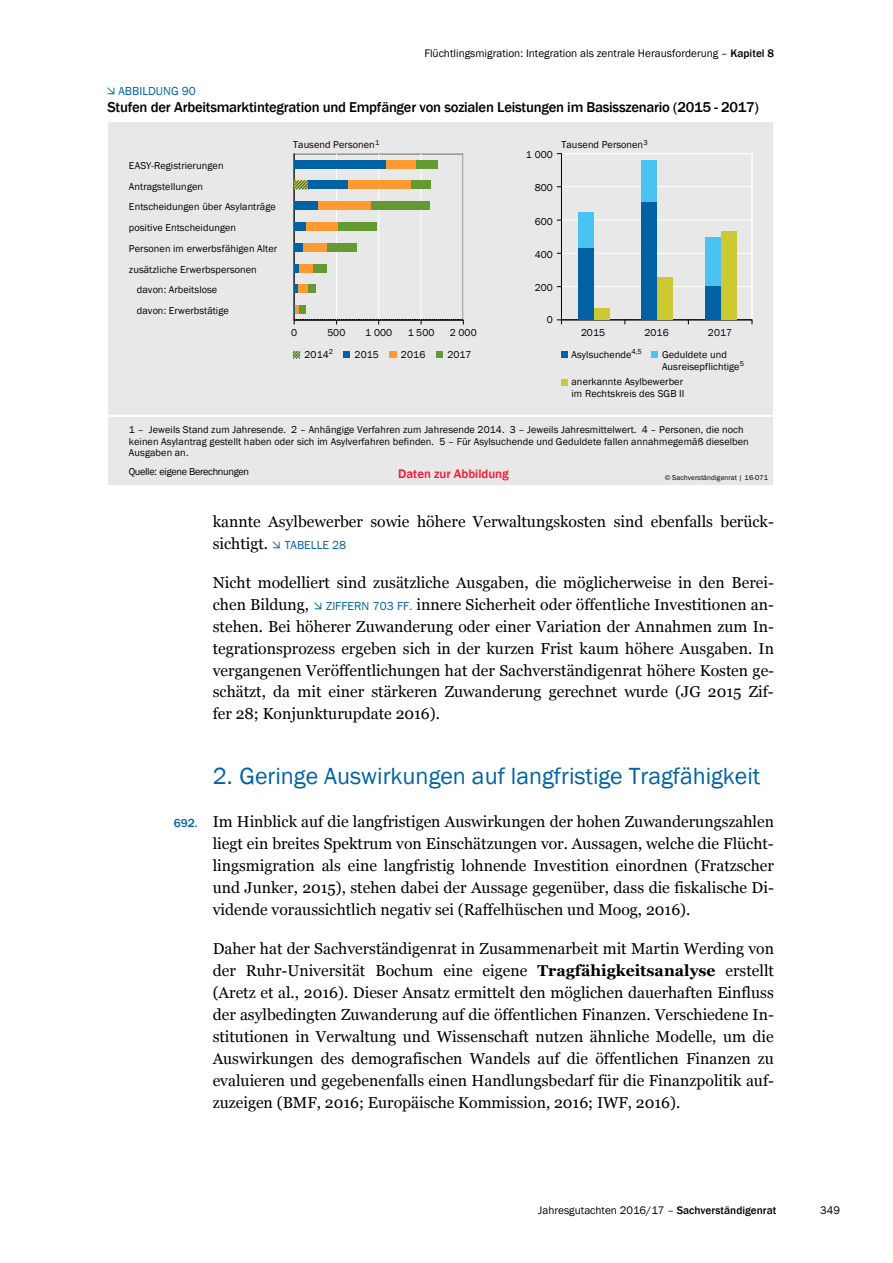
<style>
.page{position:relative;width:893px;height:1263px;background:#fff}
.page>*{position:absolute;margin:0;border:0;box-sizing:border-box;transform-origin:0 0}
.t1{font:24px "Franklin Gothic";color:#0062a3}
.t2{font:15.75px/21.9px "Georgia";color:#000;text-align:justify}
.t3{font:500 14.7px "Franklin Gothic";letter-spacing:-.02em;color:#000}
.t4{font:500 12.75px "Franklin Gothic";color:#ff0f2d}
.t5{font:12px "Franklin Gothic";color:#0062a3}
.t6{font:11.25px "Franklin Gothic";color:#000}
.t7{font:10.2px/11.6px "Franklin Gothic";letter-spacing:.005em;color:#000}
.t8{font:10.2px "Franklin Gothic";letter-spacing:-.03em;color:#000}
.t9{font:7.35px "Franklin Gothic";letter-spacing:.005em;color:#000}
.s1{font-weight:500}
.s2{color:#0062a3}
.s3{font-family:"Franklin Gothic";font-size:12px;color:#0062a3}
.s4{font-family:"Franklin Gothic";font-weight:500;font-size:12px;color:#0062a3}
.s5{font-weight:700}
</style>
<div class="page">
<div style="left:108px;top:122px;width:664px;height:362px;background:#e8e8e8"></div>
<hr style="left:336px;top:154px;width:1px;height:166px;background:#fff">
<hr style="left:378px;top:154px;width:1px;height:166px;background:#fff">
<hr style="left:421px;top:154px;width:1px;height:166px;background:#fff">
<hr style="left:463px;top:154px;width:1px;height:166px;background:#fff">
<svg style="left:294px;top:320px;width:170px;height:4px"></svg>
<hr style="left:294px;top:153px;width:169px;height:1px;background:#fff">
<hr style="left:294px;top:154px;width:1px;height:166px;background:#000">
<div style="left:294px;top:160px;width:92px;height:8px;background:#0061a3"></div>
<div style="left:386px;top:160px;width:30px;height:8px;background:#ff9a33"></div>
<div style="left:416px;top:160px;width:21px;height:8px;background:#659a33"></div>
<svg style="left:294px;top:180px;width:15px;height:10px"></svg>
<div style="left:309px;top:181px;width:40px;height:8px;background:#0061a3"></div>
<div style="left:349px;top:181px;width:63px;height:8px;background:#ff9a33"></div>
<div style="left:412px;top:181px;width:19px;height:8px;background:#659a33"></div>
<div style="left:294px;top:202px;width:24px;height:8px;background:#0061a3"></div>
<div style="left:318px;top:202px;width:53px;height:8px;background:#ff9a33"></div>
<div style="left:371px;top:202px;width:58px;height:8px;background:#659a33"></div>
<div style="left:294px;top:222px;width:12px;height:9px;background:#0061a3"></div>
<div style="left:306px;top:222px;width:32px;height:9px;background:#ff9a33"></div>
<div style="left:338px;top:222px;width:38px;height:9px;background:#659a33"></div>
<div style="left:294px;top:243px;width:9px;height:8px;background:#0061a3"></div>
<div style="left:303px;top:243px;width:25px;height:8px;background:#ff9a33"></div>
<div style="left:328px;top:243px;width:29px;height:8px;background:#659a33"></div>
<div style="left:294px;top:264px;width:5px;height:8px;background:#0061a3"></div>
<div style="left:299px;top:264px;width:14px;height:8px;background:#ff9a33"></div>
<div style="left:313px;top:264px;width:13px;height:8px;background:#659a33"></div>
<svg style="left:294px;top:285px;width:4px;height:8px"></svg>
<div style="left:298px;top:285px;width:10px;height:8px;background:#ff9a33"></div>
<div style="left:308px;top:285px;width:7px;height:8px;background:#659a33"></div>
<svg style="left:294px;top:306px;width:5px;height:8px"></svg>
<div style="left:299px;top:306px;width:6px;height:8px;background:#659a33"></div>
<hr style="left:108px;top:415px;width:664px;height:2px;background:#fff">
<div style="left:343px;top:352px;width:7px;height:6px;background:#0061a3"></div>
<div style="left:390px;top:352px;width:7px;height:6px;background:#ff9a33"></div>
<div style="left:436px;top:352px;width:7px;height:6px;background:#659a33"></div>
<hr style="left:751px;top:154px;width:1px;height:166px;background:#fff">
<hr style="left:561px;top:286px;width:191px;height:1px;background:#fff">
<hr style="left:561px;top:253px;width:191px;height:1px;background:#fff">
<hr style="left:561px;top:220px;width:191px;height:1px;background:#fff">
<hr style="left:561px;top:186px;width:191px;height:1px;background:#fff">
<hr style="left:561px;top:153px;width:191px;height:1px;background:#fff">
<hr style="left:561px;top:154px;width:1px;height:166px;background:#000">
<svg style="left:557px;top:319px;width:196px;height:6px"></svg>
<div style="left:578px;top:248px;width:16px;height:72px;background:#0061a3"></div>
<div style="left:578px;top:213px;width:16px;height:35px;background:#4ac2f2"></div>
<div style="left:594px;top:308px;width:15px;height:12px;background:#ccc933"></div>
<div style="left:641px;top:201px;width:16px;height:119px;background:#0061a3"></div>
<div style="left:641px;top:160px;width:16px;height:41px;background:#4ac2f2"></div>
<div style="left:657px;top:277px;width:16px;height:43px;background:#ccc933"></div>
<div style="left:705px;top:285px;width:16px;height:35px;background:#0061a3"></div>
<div style="left:705px;top:237px;width:16px;height:48px;background:#4ac2f2"></div>
<div style="left:721px;top:232px;width:15px;height:88px;background:#ccc933"></div>
<div style="left:561px;top:351px;width:7px;height:7px;background:#0061a3"></div>
<div style="left:651px;top:351px;width:7px;height:7px;background:#4ac2f2"></div>
<div style="left:561px;top:379px;width:7px;height:7px;background:#ccc933"></div>
<svg style="left:293px;top:351px;width:7px;height:8px"></svg>
<p class="t6" style="left:424px;top:46px;width:351px">Flüchtlingsmigration: Integration als zentrale Herausforderung – <span class="s1">Kapitel 8</span></p>
<p class="t5" style="left:106px;top:84px;width:91px">➢ ABBILDUNG 90</p>
<p class="t3" style="left:107px;top:98px;width:653px">Stufen der Arbeitsmarktintegration und Empfänger von sozialen Leistungen im Basisszenario (2015 - 2017)</p>
<p class="t7" style="left:293px;top:139px;width:88px">Tausend Personen<sup>1</sup></p>
<p class="t7" style="left:561px;top:139px;width:88px">Tausend Personen<sup>3</sup></p>
<p class="t7" style="left:129px;top:159px;width:96px">EASY-Registrierungen</p>
<p class="t7" style="left:129px;top:180px;width:76px">Antragstellungen</p>
<p class="t7" style="left:129px;top:201px;width:148px">Entscheidungen über Asylanträge</p>
<p class="t7" style="left:129px;top:222px;width:109px">positive Entscheidungen</p>
<p class="t7" style="left:129px;top:242px;width:150px">Personen im erwerbsfähigen Alter</p>
<p class="t7" style="left:129px;top:263px;width:129px">zusätzliche Erwerbspersonen</p>
<p class="t7" style="left:137px;top:284px;width:82px">davon: Arbeitslose</p>
<p class="t7" style="left:137px;top:305px;width:94px">davon: Erwerbstätige</p>
<p class="t7" style="left:291px;top:327px;width:8px">0</p>
<p class="t7" style="left:327px;top:327px;width:20px">500</p>
<p class="t7" style="left:365px;top:327px;width:28px">1 000</p>
<p class="t7" style="left:408px;top:327px;width:28px">1 500</p>
<p class="t7" style="left:450px;top:327px;width:28px">2 000</p>
<p class="t7" style="left:304px;top:348px;width:30px">2014<sup>2</sup></p>
<p class="t7" style="left:355px;top:349px;width:26px">2015</p>
<p class="t7" style="left:401px;top:349px;width:26px">2016</p>
<p class="t7" style="left:447px;top:349px;width:26px">2017</p>
<p class="t7" style="left:526px;top:149px;width:28px">1 000</p>
<p class="t7" style="left:535px;top:182px;width:20px">800</p>
<p class="t7" style="left:535px;top:215px;width:20px">600</p>
<p class="t7" style="left:535px;top:249px;width:20px">400</p>
<p class="t7" style="left:535px;top:282px;width:20px">200</p>
<p class="t7" style="left:547px;top:313px;width:8px">0</p>
<p class="t7" style="left:581px;top:326px;width:26px">2015</p>
<p class="t7" style="left:644px;top:326px;width:26px">2016</p>
<p class="t7" style="left:708px;top:326px;width:26px">2017</p>
<p class="t7" style="left:571px;top:348px;width:72px">Asylsuchende<sup>4,5</sup></p>
<p class="t7" style="left:662px;top:349px;width:83px">Geduldete und<br>Ausreisepflichtige<sup>5</sup></p>
<p class="t7" style="left:571px;top:376px;width:114px">anerkannte Asylbewerber im Rechtskreis des SGB II</p>
<p class="t7" style="left:129px;top:424px;width:621px">1 – Jeweils Stand zum Jahresende. 2 – Anhängige Verfahren zum Jahresende 2014. 3 – Jeweils Jahresmittelwert. 4 – Personen, die noch keinen Asylantrag gestellt haben oder sich im Asylverfahren befinden. 5 – Für Asylsuchende und Geduldete fallen annahmegemäß dieselben<br>Ausgaben an.</p>
<p class="t8" style="left:129px;top:466px;width:122px">Quelle: eigene Berechnungen</p>
<p class="t4" style="left:398px;top:466px;width:112px">Daten zur Abbildung</p>
<p class="t9" style="left:665px;top:473px;width:105px">© Sachverständigenrat | 16- 71</p>
<p class="t9" style="left:755px;top:473px;width:6px">0</p>
<p class="t2" style="left:213px;top:511px;width:563px">kannte Asylbewerber sowie höhere Verwaltungskosten sind ebenfalls berück&shy;sichtigt. <span class="s2">➢</span> <span class="s3">TABELLE 28</span></p>
<p class="t2" style="left:213px;top:572px;width:563px">Nicht modelliert sind zusätzliche Ausgaben, die möglicherweise in den Berei&shy;chen Bildung, <span class="s2">➢</span> <span class="s3">ZIFFERN 703 FF.</span> innere Sicherheit oder öffentliche Investitionen an&shy;stehen. Bei höherer Zuwanderung oder einer Variation der Annahmen zum In&shy;tegrationsprozess ergeben sich in der kurzen Frist kaum höhere Ausgaben. In vergangenen Veröffentlichungen hat der Sachverständigenrat höhere Kosten ge&shy;schätzt, da mit einer stärkeren Zuwanderung gerechnet wurde (JG 2015 Zif&shy;fer 28; Konjunkturupdate 2016).</p>
<h1 class="t1" style="left:213px;top:762px;width:549px">2. Geringe Auswirkungen auf langfristige Tragfähigkeit</h1>
<p class="t2" style="left:213px;top:811px;width:563px;text-indent:-39px"><span class="s4">692.</span> Im Hinblick auf die langfristigen Auswirkungen der hohen Zuwanderungszahlen liegt ein breites Spektrum von Einschätzungen vor. Aussagen, welche die Flücht&shy;lingsmigration als eine langfristig lohnende Investition einordnen (Fratzscher und Junker, 2015), stehen dabei der Aussage gegenüber, dass die fiskalische Di&shy;vidende voraussichtlich negativ sei (Raffelhüschen und Moog, 2016).</p>
<p class="t2" style="left:213px;top:938px;width:563px">Daher hat der Sachverständigenrat in Zusammenarbeit mit Martin Werding von der Ruhr-Universität Bochum eine eigene <span class="s5">Tragfähigkeitsanalyse</span> erstellt (Aretz et al., 2016). Dieser Ansatz ermittelt den möglichen dauerhaften Einfluss der asylbedingten Zuwanderung auf die öffentlichen Finanzen. Verschiedene In&shy;stitutionen in Verwaltung und Wissenschaft nutzen ähnliche Modelle, um die Auswirkungen des demografischen Wandels auf die öffentlichen Finanzen zu evaluieren und gegebenenfalls einen Handlungsbedarf für die Finanzpolitik auf&shy;zuzeigen (BMF, 2016; Europäische Kommission, 2016; IWF, 2016).</p>
<p class="t6" style="left:538px;top:1203px;width:240px">Jahresgutachten 2016/17 – <span class="s1">Sachverständigenrat</span></p>
<p class="t6" style="left:820px;top:1203px;width:21px">349</p>
</div>
